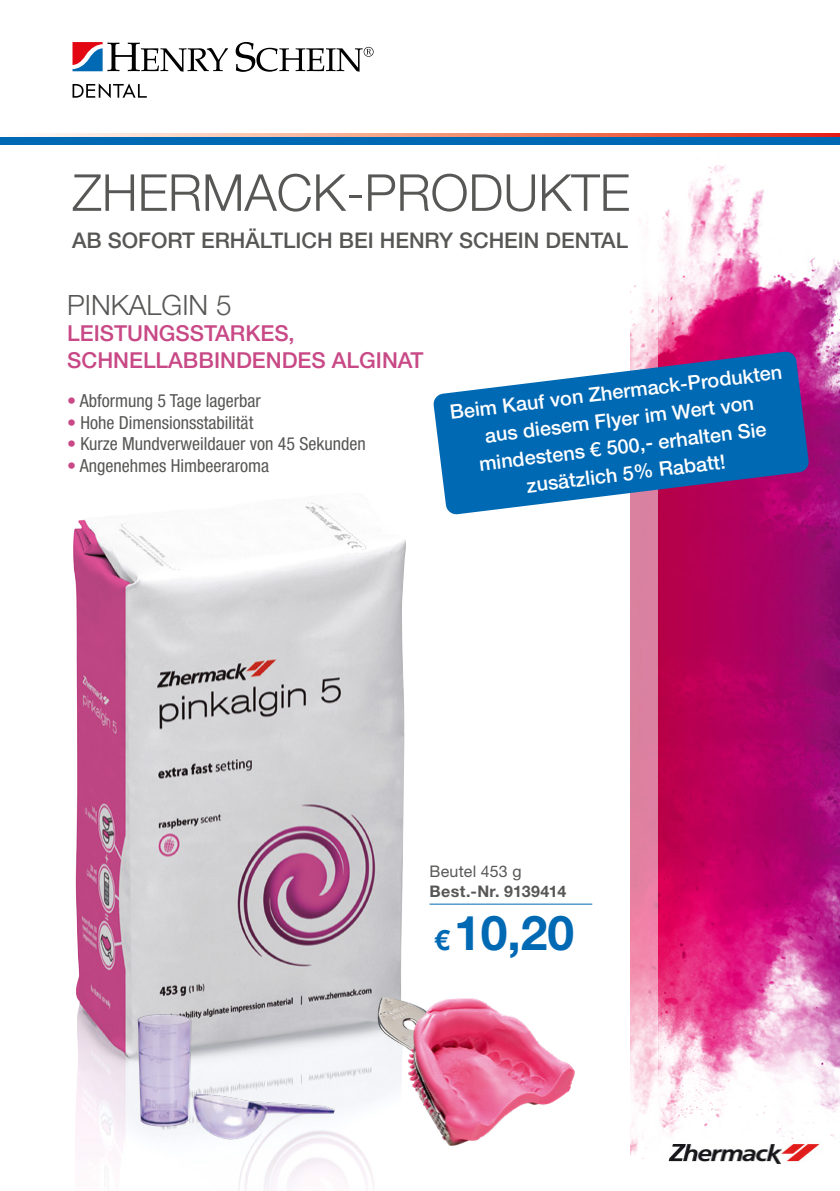
<style>
.page{position:relative;width:840px;height:1191px;background:#fff}
.page>*{position:absolute;margin:0;border:0;box-sizing:border-box;transform-origin:0 0}
.t1{font:300 51px "Helvetica Neue LT Std";color:#575756}
.t2{font:700 48px "Helvetica Neue LT Std";color:#0069b4}
.t3{font:300 28px "Helvetica Neue LT Std";color:#575756}
.t4{font:500 22px/26.4px "Helvetica Neue LT Std";color:#c84986}
.t5{font:500 21.6px "Helvetica Neue LT Std";color:#575756}
.t6{font:500 19.8px/27.4px "Helvetica Neue LT Std";color:#fff;text-align:center}
.t7{font:condensed 18px "Helvetica Neue LT Std";color:#575756}
.t8{font:700 16px "Helvetica Neue LT Std";letter-spacing:.02em;color:#575756}
.t9{font:16px "Helvetica Neue LT Std";letter-spacing:.015em;color:#575756}
.s1{color:#c84986}
.s2{font-size:28px}
</style>
<div class="page">
<img style="left:658px;top:144px;width:181px;height:999px">
<svg style="left:36px;top:133px;width:803px;height:4px;background:#f2937d"></svg>
<div style="left:0;top:137px;width:839px;height:7px;background:#0069b4"></div>
<svg style="left:72px;top:42px;width:156px;height:30px"></svg>
<svg style="left:235px;top:42px;width:138px;height:30px"></svg>
<svg style="left:72px;top:83px;width:75px;height:15px"></svg>
<img style="left:73px;top:502px;width:333px;height:689px">
<img style="left:629px;top:144px;width:29px;height:1015px">
<img style="left:662px;top:1139px;width:162px;height:25px">
<img style="left:130px;top:978px;width:206px;height:206px">
<hr style="left:429px;top:903px;width:163px;height:1px;background:#0069b4">
<img style="left:369px;top:966px;width:206px;height:212px">
<svg style="left:433px;top:351px;width:375px;height:164px;fill:#0069b4"></svg>
<h1 class="t1" style="left:72px;top:161px;width:558px">ZHERMACK-PRODUKTE</h1>
<p class="t5" style="left:72px;top:227px;width:557px">AB SOFORT ERHÄLTLICH BEI HENRY SCHEIN DENTAL</p>
<h3 class="t3" style="left:67px;top:288px;width:166px">PINKALGIN 5</h3>
<p class="t4" style="left:67px;top:320px;width:358px">LEISTUNGSSTARKES,<br>SCHNELLABBINDENDES ALGINAT</p>
<p class="t7" style="left:67px;top:390px;width:195px"><span class="s1">•</span> Abformung 5 Tage lagerbar</p>
<p class="t7" style="left:67px;top:412px;width:188px"><span class="s1">•</span> Hohe Dimensionsstabilität</p>
<p class="t7" style="left:67px;top:433px;width:300px"><span class="s1">•</span> Kurze Mundverweildauer von 45 Sekunden</p>
<p class="t7" style="left:67px;top:455px;width:203px"><span class="s1">•</span> Angenehmes Himbeeraroma</p>
<p class="t6" style="left:448px;top:398px;width:336px;rotate:-7deg">Beim Kauf von Zhermack-Produkten aus diesem Flyer im Wert von mindestens € 500,- erhalten Sie zusätzlich 5% Rabatt!</p>
<p class="t9" style="left:429px;top:861px;width:93px">Beutel 453 g</p>
<p class="t8" style="left:429px;top:881px;width:138px">Best.-Nr. 9139414</p>
<h2 class="t2" style="left:434px;top:903px;width:142px"><span class="s2">€</span> 10,20</h2>
</div>
